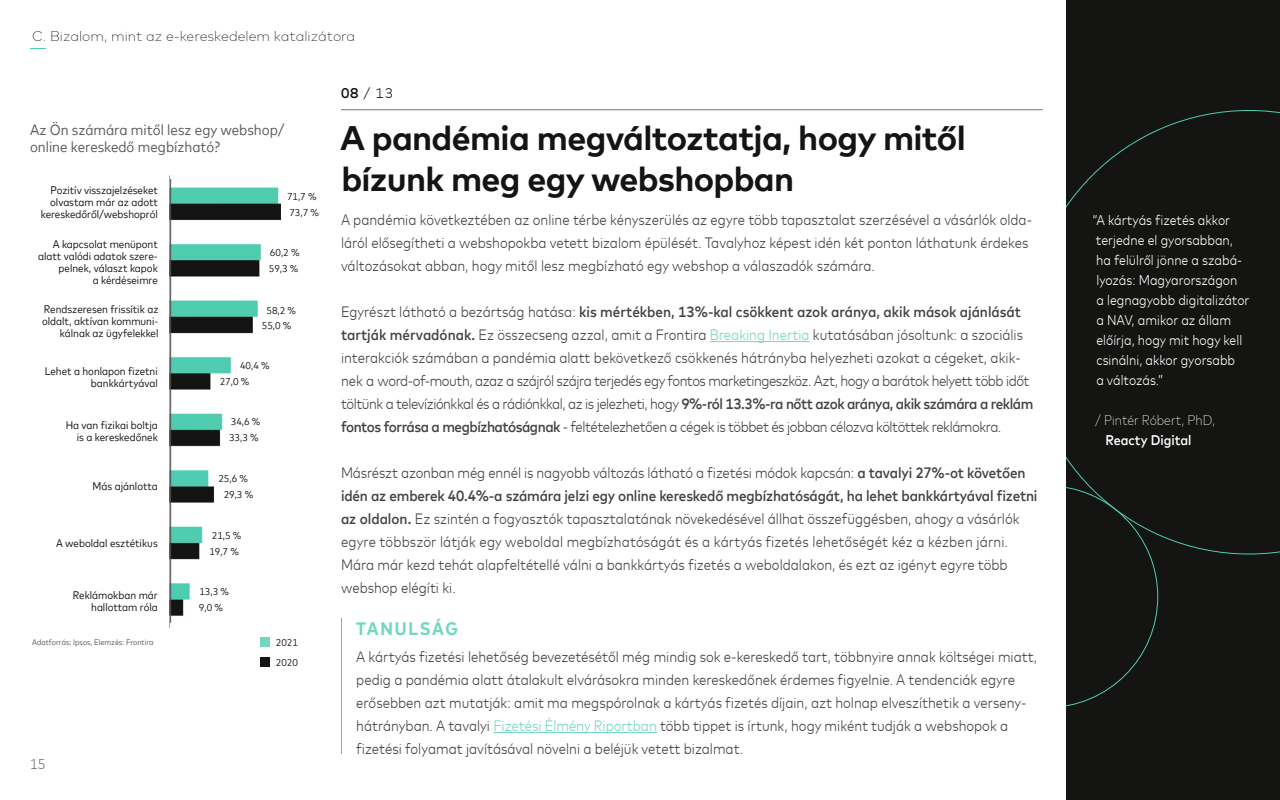
<style>
.page{position:relative;width:1280px;height:800px;background:#fff}
.page>*{position:absolute;margin:0;border:0;box-sizing:border-box;transform-origin:0 0}
.t1{font:700 34px/40.8px "Mark Offc For MC";letter-spacing:-.02em;color:#141413}
.t2{font:700 18px "Mark For MC Nrw";letter-spacing:.095em;color:#72d7c0}
.t3{font:300 15px/23px "Mark For MC Nrw";color:#434342}
.t4{font:300 15px/23px "Mark For MC Nrw";letter-spacing:-.03em;color:#434342}
.t5{font:15px/17px "Mark For MC Nrw";color:#5b5b5a}
.t6{font:300 14px/20px "Mark For MC Nrw";color:#fff}
.t7{font:200 14px "Mark Offc For MC";color:#141413}
.t8{font:300 expanded 14px "Mark For MC Nrw";color:#fff}
.t9{font:500 14px "Mark For MC Nrw";color:#fff}
.t10{font:300 14px "Mark Offc For MC";color:#141413}
.t11{font:300 expanded 14px "Mark For MC Nrw";color:#141413}
.t12{font:11px/12px "Mark For MC Nrw";color:#141413;text-align:right}
.t13{font:10px/20.4px "Mark For MC Nrw";color:#141413}
.t14{font:8px "Mark For MC Nrw";color:#5b5b5a}
.s1{font-weight:500}
.s2{color:#72d7c0}
</style>
<div class="page">
<svg style="left:30px;top:48px;width:16px;height:1px"></svg>
<hr style="left:710px;top:341px;width:100px;height:1px;background:#72d7c0">
<hr style="left:493px;top:732px;width:164px;height:1px;background:#72d7c0">
<hr style="left:341px;top:618px;width:1px;height:136px;background:#4fcdb0">
<hr style="left:341px;top:110px;width:702px;height:1px;background:#727271">
<div style="left:1067px;top:0;width:213px;height:800px;background:#141413"></div>
<svg style="left:1067px;top:110px;width:213px;height:445px"></svg>
<svg style="left:1067px;top:485px;width:91px;height:221px"></svg>
<img style="left:169px;top:175px;width:113px;height:453px">
<div style="left:260px;top:637px;width:10px;height:10px;background:#72d7c0"></div>
<div style="left:260px;top:657px;width:10px;height:10px;background:#141413"></div>
<div style="left:279px;top:188px;width:38px;height:15px;background:#fff"></div>
<div style="left:262px;top:245px;width:38px;height:14px;background:#fff"></div>
<div style="left:258px;top:302px;width:38px;height:15px;background:#fff"></div>
<div style="left:232px;top:358px;width:38px;height:15px;background:#fff"></div>
<div style="left:223px;top:414px;width:38px;height:15px;background:#fff"></div>
<div style="left:210px;top:471px;width:38px;height:14px;background:#fff"></div>
<div style="left:204px;top:527px;width:38px;height:15px;background:#fff"></div>
<div style="left:191px;top:584px;width:38px;height:15px;background:#fff"></div>
<div style="left:281px;top:204px;width:38px;height:15px;background:#fff"></div>
<div style="left:260px;top:261px;width:38px;height:14px;background:#fff"></div>
<div style="left:253px;top:318px;width:38px;height:14px;background:#fff"></div>
<div style="left:211px;top:374px;width:38px;height:15px;background:#fff"></div>
<div style="left:221px;top:430px;width:38px;height:15px;background:#fff"></div>
<div style="left:215px;top:487px;width:38px;height:14px;background:#fff"></div>
<div style="left:201px;top:543px;width:38px;height:15px;background:#fff"></div>
<div style="left:185px;top:600px;width:38px;height:15px;background:#fff"></div>
<hr style="left:170px;top:179px;width:1px;height:444px;background:#4f4f4e">
<p class="t7" style="left:32px;top:26px;width:325px">C. Bizalom, mint az e-kereskedelem katalizátora</p>
<p class="t5" style="left:30px;top:120px;width:256px">Az Ön számára mitől lesz egy webshop/ online kereskedő megbízható?</p>
<p class="t12" style="left:41px;top:183px;width:119px">Pozitív visszajelzéseket olvastam már az adott kereskedőről/webshopról</p>
<p class="t12" style="left:38px;top:237px;width:121px">A kapcsolat menüpont alatt valódi adatok szere&shy;pelnek, választ kapok<br>a kérdéseimre</p>
<p class="t12" style="left:42px;top:303px;width:118px">Rendszeresen frissítik az oldalt, aktívan kommuni&shy;kálnak az ügyfelekkel</p>
<p class="t12" style="left:45px;top:364px;width:115px">Lehet a honlapon fizetni bankkártyával</p>
<p class="t12" style="left:66px;top:419px;width:94px">Ha van fizikai boltja is a kereskedőnek</p>
<p class="t12" style="left:93px;top:479px;width:67px">Más ajánlotta</p>
<p class="t12" style="left:56px;top:537px;width:103px">A weboldal esztétikus</p>
<p class="t12" style="left:73px;top:588px;width:86px">Reklámokban már hallottam róla</p>
<p class="t14" style="left:32px;top:637px;width:123px">Adatforrás: Ipsos, Elemzés: Frontira</p>
<p class="t11" style="left:30px;top:754px;width:17px">15</p>
<p class="t13" style="left:287px;top:185px;width:31px">71,7 %</p>
<p class="t13" style="left:289px;top:201px;width:31px">73,7 %</p>
<p class="t13" style="left:270px;top:242px;width:31px">60,2 %</p>
<p class="t13" style="left:269px;top:257px;width:31px">59,3 %</p>
<p class="t13" style="left:267px;top:299px;width:31px">58,2 %</p>
<p class="t13" style="left:262px;top:314px;width:31px">55,0 %</p>
<p class="t13" style="left:240px;top:355px;width:31px">40,4 %</p>
<p class="t13" style="left:220px;top:371px;width:31px">27,0 %</p>
<p class="t13" style="left:231px;top:411px;width:31px">34,6 %</p>
<p class="t13" style="left:229px;top:427px;width:31px">33,3 %</p>
<p class="t13" style="left:218px;top:467px;width:31px">25,6 %</p>
<p class="t13" style="left:224px;top:483px;width:31px">29,3 %</p>
<p class="t13" style="left:212px;top:524px;width:31px">21,5 %</p>
<p class="t13" style="left:209px;top:540px;width:31px">19,7 %</p>
<p class="t13" style="left:199px;top:581px;width:31px">13,3 %</p>
<p class="t13" style="left:199px;top:597px;width:26px">9,0 %</p>
<p class="t13" style="left:276px;top:632px;width:24px">2021<br>2020</p>
<p class="t10" style="left:341px;top:83px;width:54px"><span class="s1">08</span> / 13</p>
<h1 class="t1" style="left:340px;top:115px;width:627px">A pandémia megváltoztatja, hogy mitől bízunk meg egy webshopban</h1>
<p class="t3" style="left:341px;top:207px;width:693px">A pandémia következtében az online térbe kényszerülés az egyre több tapasztalat szerzésével a vásárlók olda&shy;láról elősegítheti a webshopokba vetett bizalom épülését. Tavalyhoz képest idén két ponton láthatunk érdekes változásokat abban, hogy mitől lesz megbízható egy webshop a válaszadók számára.</p>
<p class="t4" style="left:341px;top:299px;width:694px">Egyrészt látható a bezártság hatása: <span class="s1">kis mértékben, 13%-kal csökkent azok aránya, akik mások ajánlását tartják mérvadónak.</span> Ez összecseng azzal, amit a Frontira <span class="s2">Breaking Inertia</span> kutatásában jósoltunk: a szociális interakciók számában a pandémia alatt bekövetkező csökkenés hátrányba helyezheti azokat a cégeket, akik&shy;nek a word-of-mouth, azaz a szájról szájra terjedés egy fontos marketingeszköz. Azt, hogy a barátok helyett több időt töltünk a televíziónkkal és a rádiónkkal, az is jelezheti, hogy <span class="s1">9%-ról 13.3%-ra nőtt azok aránya, akik számára a reklám fontos forrása a megbízhatóságnak</span> - feltételezhetően a cégek is többet és jobban célozva költöttek reklámokra.</p>
<p class="t3" style="left:341px;top:460px;width:698px">Másrészt azonban még ennél is nagyobb változás látható a fizetési módok kapcsán: <span class="s1">a tavalyi 27%-ot követően idén az emberek 40.4%-a számára jelzi egy online kereskedő megbízhatóságát, ha lehet bankkártyával fizetni az oldalon.</span> Ez szintén a fogyasztók tapasztalatának növekedésével állhat összefüggésben, ahogy a vásárlók egyre többször látják egy weboldal megbízhatóságát és a kártyás fizetés lehetőségét kéz a kézben járni.<br>Mára már kezd tehát alapfeltétellé válni a bankkártyás fizetés a weboldalakon, és ezt az igényt egyre több webshop elégíti ki.</p>
<p class="t2" style="left:356px;top:615px;width:103px">TANULSÁG</p>
<p class="t3" style="left:356px;top:644px;width:682px">A kártyás fizetési lehetőség bevezetésétől még mindig sok e-kereskedő tart, többnyire annak költségei miatt, pedig a pandémia alatt átalakult elvárásokra minden kereskedőnek érdemes figyelnie. A tendenciák egyre erősebben azt mutatják: amit ma megspórolnak a kártyás fizetés díjain, azt holnap elveszíthetik a verseny&shy;hátrányban. A tavalyi <span class="s2">Fizetési Élmény Riportban</span> több tippet is írtunk, hogy miként tudják a webshopok a fizetési folyamat javításával növelni a beléjük vetett bizalmat.</p>
<p class="t6" style="left:1093px;top:209px;width:159px">“A kártyás fizetés akkor terjedne el gyorsabban,<br>ha felülről jönne a szabá&shy;lyozás: Magyarországon<br>a legnagyobb digitalizátor a NAV, amikor az állam előírja, hogy mit hogy kell csinálni, akkor gyorsabb<br>a változás.”</p>
<p class="t8" style="left:1095px;top:410px;width:121px">/ Pintér Róbert, PhD,</p>
<p class="t9" style="left:1105px;top:430px;width:88px">Reacty Digital</p>
</div>
